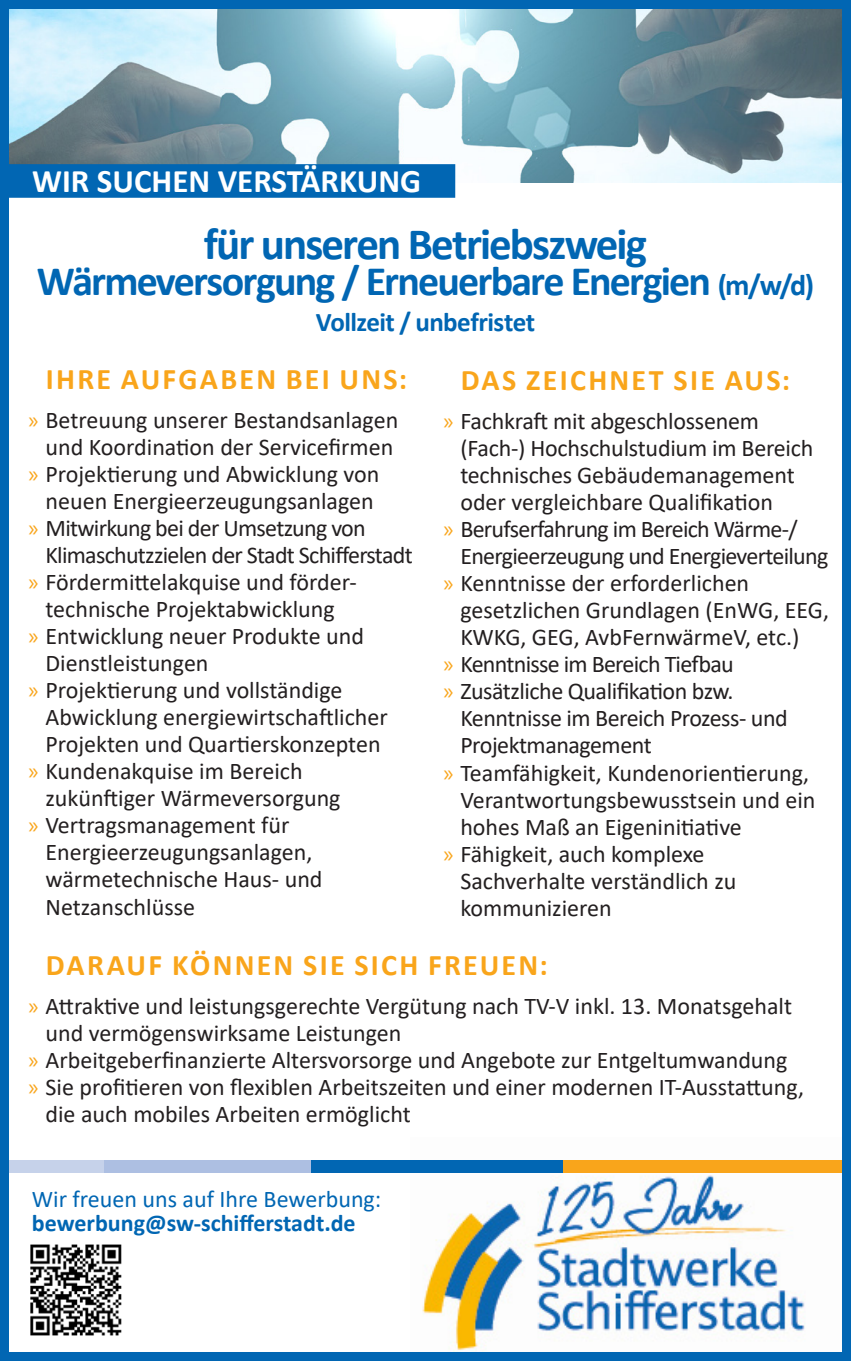
<style>
.page{position:relative;width:851px;height:1361px;background:#fff}
.page>*{position:absolute;margin:0;border:0;box-sizing:border-box;transform-origin:0 0}
.t1{font:700 45px "Calibri";letter-spacing:-.04em;color:#0166b3}
.t2{font:700 42px "Calibri";letter-spacing:-.045em;color:#0166b3}
.t3{font:700 33px "Calibri";color:#fff}
.t4{font:700 30px "Calibri";letter-spacing:.075em;color:#f9a51b}
.t5{font:700 27px "Calibri";letter-spacing:-.02em;color:#0166b3}
.t6{font:24px/27px "Calibri";color:#231f20}
.t7{font:24px/27px "Calibri";letter-spacing:-.03em;color:#231f20}
.t8{font:24px/27px "Calibri";letter-spacing:-.02em;color:#231f20}
.t9{font:24px "Calibri";color:#0166b3}
.t10{font:700 24px "Calibri";color:#0166b3}
.s1{font-size:30px}
.s2{font-family:"Myriad Pro";color:#f9a51b}
</style>
<div class="page">
<img style="left:10px;top:10px;width:830px;height:173px">
<div style="left:0;top:164px;width:455px;height:34px;background:#0166b3"></div>
<img style="left:422px;top:1175px;width:383px;height:176px">
<div style="left:310px;top:1160px;width:253px;height:13px;background:#0166b3"></div>
<div style="left:103px;top:1160px;width:207px;height:13px;background:#adbfe2"></div>
<div style="left:0;top:1160px;width:103px;height:13px;background:#c6d2ea"></div>
<div style="left:563px;top:1160px;width:287px;height:13px;background:#f9a51b"></div>
<img style="left:30px;top:1244px;width:92px;height:92px">
<div style="left:0;top:0;width:850px;height:1361px;border:9px solid #0166b3"></div>
<p class="t3" style="left:32px;top:158px;width:390px">WIR SUCHEN VERSTÄRKUNG</p>
<p class="t1" style="left:204px;top:212px;width:445px">für unseren Betriebszweig</p>
<p class="t2" style="left:37px;top:251px;width:778px">Wärmeversorgung / Erneuerbare Energien <span class="s1">(m/w/d)</span></p>
<p class="t5" style="left:316px;top:303px;width:221px">Vollzeit / unbefristet</p>
<p class="t4" style="left:460px;top:359px;width:331px">DAS ZEICHNET SIE AUS:</p>
<p class="t6" style="left:460px;top:407px;width:354px;text-indent:-17px"><span class="s2">»</span> Fachkraft mit abgeschlossenem (Fach-) Hochschulstudium im Bereich technisches Gebäudemanagement oder vergleichbare Qualifikation</p>
<p class="t7" style="left:460px;top:515px;width:369px;text-indent:-17px"><span class="s2">»</span> Berufserfahrung im Bereich Wärme-/<br>Energieerzeugung und Energieverteilung</p>
<p class="t6" style="left:460px;top:569px;width:370px;text-indent:-17px"><span class="s2">»</span> Kenntnisse der erforderlichen gesetzlichen Grundlagen (EnWG, EEG,<br>KWKG, GEG, AvbFernwärmeV, etc.)</p>
<p class="t7" style="left:443px;top:650px;width:292px"><span class="s2">»</span> Kenntnisse im Bereich Tiefbau</p>
<p class="t8" style="left:460px;top:677px;width:329px;text-indent:-17px"><span class="s2">»</span> Zusätzliche Qualifikation bzw.<br>Kenntnisse im Bereich Prozess- und<br>Projektmanagement</p>
<p class="t6" style="left:460px;top:758px;width:356px;text-indent:-17px"><span class="s2">»</span> Teamfähigkeit, Kundenorientierung,<br>Verantwortungsbewusstsein und ein hohes Maß an Eigeninitiative</p>
<p class="t6" style="left:460px;top:839px;width:277px;text-indent:-17px"><span class="s2">»</span> Fähigkeit, auch komplexe<br>Sachverhalte verständlich zu kommunizieren</p>
<p class="t4" style="left:46px;top:944px;width:503px">DARAUF KÖNNEN SIE SICH FREUEN:</p>
<p class="t6" style="left:45px;top:992px;width:748px;text-indent:-17px"><span class="s2">»</span> Attraktive und leistungsgerechte Vergütung nach TV-V inkl. 13. Monatsgehalt und vermögenswirksame Leistungen</p>
<p class="t6" style="left:28px;top:1046px;width:760px"><span class="s2">»</span> Arbeitgeberfinanzierte Altersvorsorge und Angebote zur Entgeltumwandung</p>
<p class="t6" style="left:45px;top:1073px;width:760px;text-indent:-17px"><span class="s2">»</span> Sie profitieren von flexiblen Arbeitszeiten und einer modernen IT-Ausstattung, die auch mobiles Arbeiten ermöglicht</p>
<p class="t4" style="left:46px;top:358px;width:363px">IHRE AUFGABEN BEI UNS:</p>
<p class="t6" style="left:28px;top:406px;width:371px;text-align:center"><span class="s2">»</span> Betreuung unserer Bestandsanlagen und Koordination der Servicefirmen</p>
<p class="t6" style="left:28px;top:460px;width:352px;text-align:center"><span class="s2">»</span> Projektierung und Abwicklung von neuen Energieerzeugungsanlagen</p>
<p class="t7" style="left:45px;top:514px;width:368px;text-indent:-17px"><span class="s2">»</span> Mitwirkung bei der Umsetzung von<br>Klimaschutzzielen der Stadt Schifferstadt</p>
<p class="t6" style="left:28px;top:568px;width:329px;text-align:center"><span class="s2">»</span> Fördermittelakquise und förder&shy;technische Projektabwicklung</p>
<p class="t6" style="left:45px;top:622px;width:320px;text-indent:-17px"><span class="s2">»</span> Entwicklung neuer Produkte und<br>Dienstleistungen</p>
<p class="t6" style="left:45px;top:676px;width:344px;text-indent:-17px"><span class="s2">»</span> Projektierung und vollständige<br>Abwicklung energiewirtschaftlicher<br>Projekten und Quartierskonzepten</p>
<p class="t6" style="left:45px;top:757px;width:296px;text-indent:-17px"><span class="s2">»</span> Kundenakquise im Bereich zukünftiger Wärmeversorgung</p>
<p class="t6" style="left:45px;top:811px;width:278px;text-indent:-17px"><span class="s2">»</span> Vertragsmanagement für<br>Energieerzeugungsanlagen, wärmetechnische Haus- und<br>Netzanschlüsse</p>
<p class="t9" style="left:32px;top:1182px;width:351px">Wir freuen uns auf Ihre Bewerbung:</p>
<p class="t10" style="left:32px;top:1206px;width:325px">bewerbung@sw-schifferstadt.de</p>
</div>
